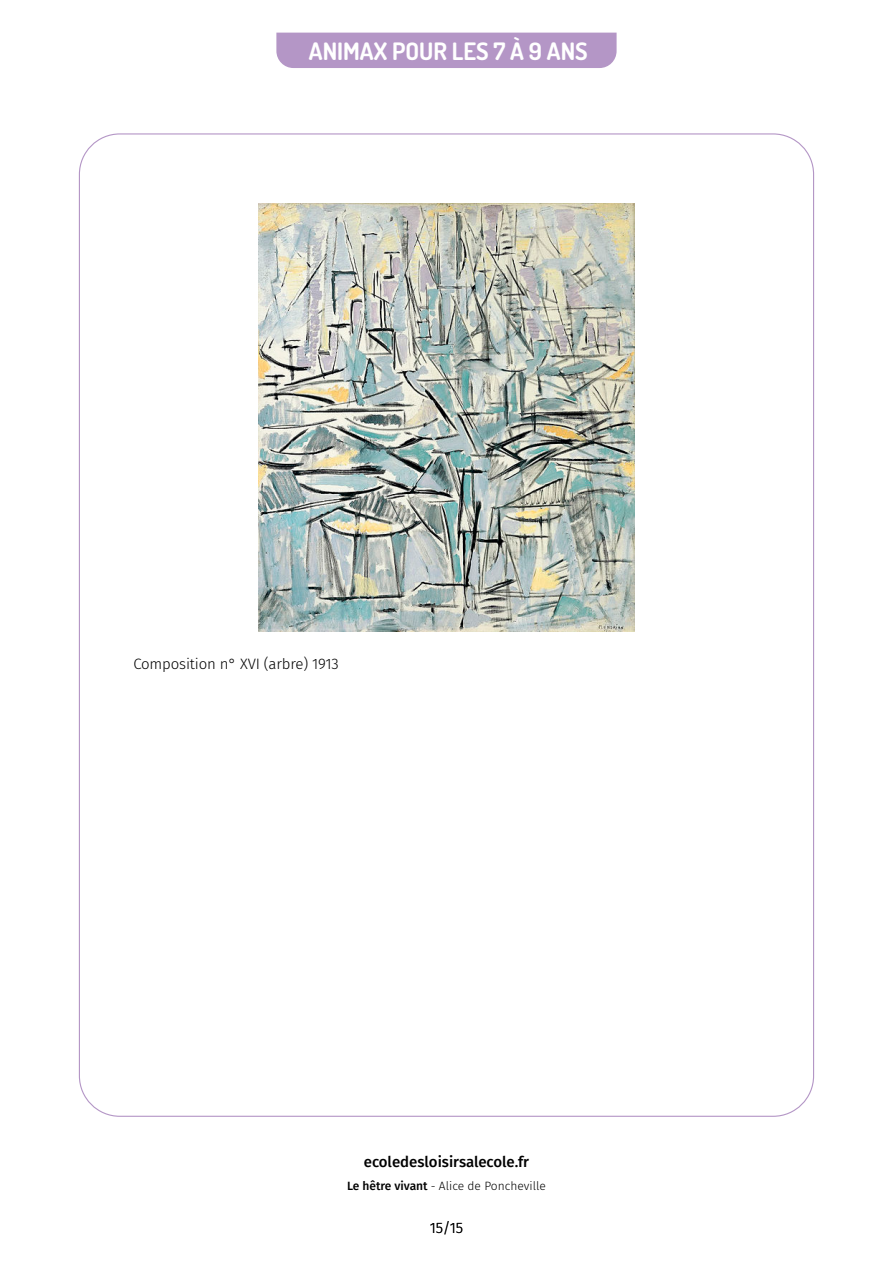
<style>
.page{position:relative;width:893px;height:1263px;background:#fff}
.page>*{position:absolute;margin:0;border:0;box-sizing:border-box;transform-origin:0 0}
.t1{font:700 24px "Dosis";color:#fff}
.t2{font:300 15px "Fira Sans";letter-spacing:-.01em;color:#000}
.t3{font:500 15px "Fira Sans";color:#000}
.t4{font:300 12px "Fira Sans";color:#000}
.s1{font-weight:500}
</style>
<div class="page">
<div style="left:276px;top:33px;width:341px;height:35px;background:#b496c6"></div>
<img style="left:259px;top:203px;width:375px;height:428px">
<h1 class="t1" style="left:309px;top:35px;width:280px">ANIMAX POUR LES 7 À 9 ANS</h1>
<p class="t2" style="left:133px;top:653px;width:207px">Composition n° XVI (arbre) 1913</p>
<p class="t3" style="left:364px;top:1150px;width:167px">ecoledesloisirsalecole.fr</p>
<p class="t4" style="left:347px;top:1177px;width:200px"><span class="s1">Le hêtre vivant</span> - Alice de Poncheville</p>
<p class="t2" style="left:430px;top:1217px;width:35px">15/15</p>
</div>
